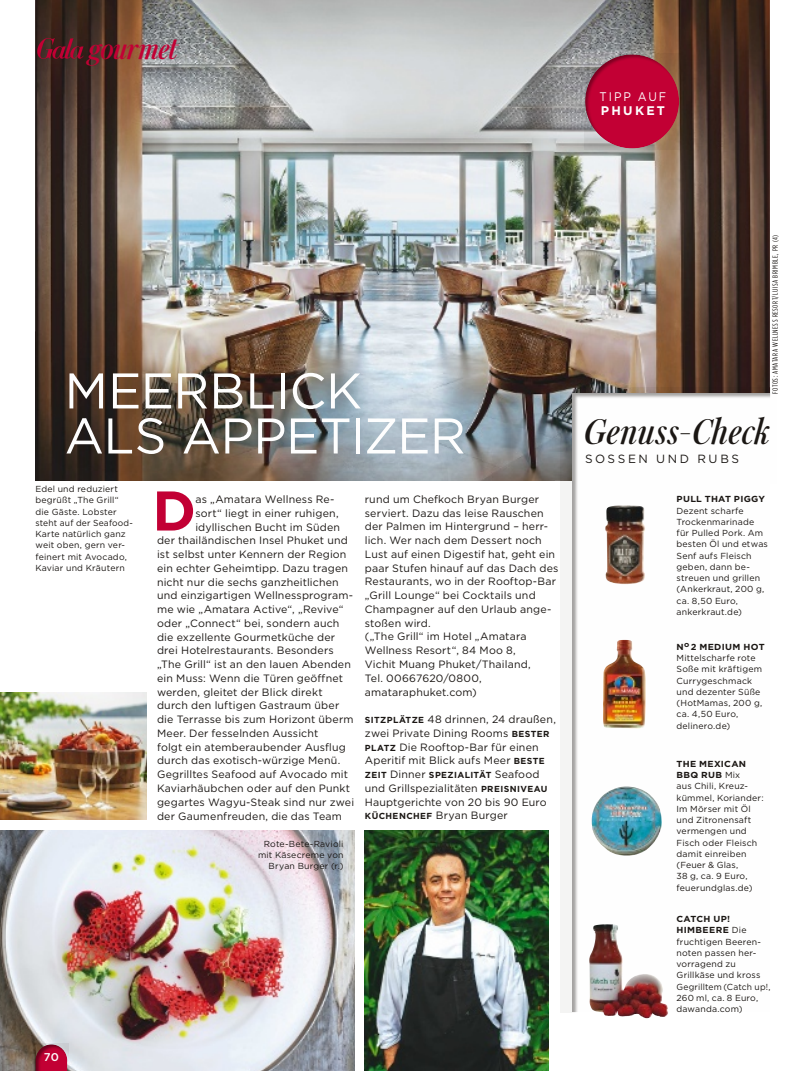
<style>
.page{position:relative;width:812px;height:1071px;background:#fff}
.page>*{position:absolute;margin:0;border:0;box-sizing:border-box;transform-origin:0 0}
.t1{font:700 55.75px "Gotham";color:#c20034}
.t2{font:50px/45px "Gotham";letter-spacing:-.015em;color:#fefefe}
.t3{font:35px "Glanz Gala Regular Txt Italic";color:#1b1714}
.t4{font:28.75px "Glanz Gala Medium Txt Italic";letter-spacing:-.035em;color:#c20034}
.t5{font:12.5px "Gotham";letter-spacing:.17em;color:#fefefe;scale:.9 1}
.t6{font:700 12.5px "Gotham";letter-spacing:.175em;color:#fefefe}
.t7{font:11.88px "Gotham";letter-spacing:.215em;color:#1b1714}
.t8{font:500 11.25px "Gotham";color:#fefefe}
.t9{font:10.62px/13.8px "Gotham";letter-spacing:.015em;color:#1b1714}
.Cover_Gotham_con_rot{font:8.75px/11.2px "Gotham";letter-spacing:.02em;color:#1b1714}
.Cover_Gotham_condens{font:8.75px/11.2px "Gotham";letter-spacing:.02em;color:#1b1714}
.Cover_Titel_Sub__pSU{font:8.75px/11.2px "Gotham";letter-spacing:.025em;color:#1b1714}
.Cover_Dachzeile_Goth{font:8.75px/11.2px "Gotham";letter-spacing:.02em;color:#1b1714}
.Cover_GlanzGala_ital{font:8.75px/11.2px "Gotham";letter-spacing:.02em;color:#1b1714}
.Cover_Ausgabe__pHW{font:8.75px "Gotham";letter-spacing:.025em;color:#1b1714}
.Cover_HL__pHL{font:8.75px "Gotham";letter-spacing:.02em;color:#1b1714}
.Cover_Ausgabe__pHW-2{font:700 8.75px "Gotham";letter-spacing:.04em;color:#1b1714}
.Cover_Gotham_condens-2{font:700 8.75px "Gotham";letter-spacing:.035em;color:#1b1714;scale:1.05 1}
.Cover_Ausgabe__pHW-3{font:700 8.75px "Gotham";letter-spacing:.04em;color:#1b1714;scale:1.05 1}
.t10{font:7.5px "Gotham Condensed";letter-spacing:.07em;color:#1b1714;scale:1.05 1}
.Cover_Gotham_condens-3{font:700 7.5px "Gotham";color:#1b1714;scale:1.05 1}
.s1{font-weight:700;font-size:8.75px}
.s2{font-weight:400;font-size:10.62px}
.s3{font-weight:700}
.s4{font-weight:400}
</style>
<div class="page">
<img style="left:35px;top:0;width:734px;height:480px">
<div style="left:560px;top:387px;width:210px;height:625px;background:#fefefe"></div>
<div style="left:584px;top:53px;width:96px;height:96px;background:#1b1714;opacity:.4"></div>
<img style="left:585px;top:54px;width:94px;height:94px">
<img style="left:0;top:830px;width:354px;height:240px">
<img style="left:365px;top:830px;width:184px;height:240px">
<img style="left:0;top:692px;width:146px;height:127px">
<img style="left:589px;top:924px;width:79px;height:93px">
<img style="left:603px;top:639px;width:42px;height:89px">
<img style="left:591px;top:786px;width:71px;height:70px">
<img style="left:605px;top:505px;width:40px;height:79px">
<hr style="left:35px;top:0;width:1px;height:331px;background:#fefefe">
<div style="left:46px;top:350px;width:438px;height:126px;background:#151614;opacity:.28"></div>
<div style="left:35px;top:1042px;width:34px;height:28px;background:#1b1714;opacity:.5"></div>
<img style="left:35px;top:1044px;width:32px;height:26px">
<svg style="left:37px;top:38px;width:47px;height:21px"></svg>
<h3 class="t4" style="left:88px;top:31px;width:91px">gourmet</h3>
<p class="t5" style="left:599px;top:89px;width:76px">TIPP AUF</p>
<p class="t6" style="left:601px;top:102px;width:65px">PHUKET</p>
<h2 class="t2" style="left:64px;top:367px;width:403px">MEERBLICK<br>ALS APPETIZER</h2>
<p class="Cover_Gotham_con_rot" style="left:35px;top:483px;width:98px">Edel und reduziert begrüßt „The Grill“ die Gäste. Lobster steht auf der Seafood-<br>Karte natürlich ganz weit oben, gern ver&shy;feinert mit Avocado,<br>Kaviar und Kräutern</p>
<h1 class="t1" style="left:152px;top:473px;width:45px">D</h1>
<p class="t9" style="left:195px;top:492px;width:141px">as „Amatara Wellness Re-</p>
<p class="t9" style="left:195px;top:505px;width:145px">sort“ liegt in einer ruhigen,</p>
<p class="t9" style="left:195px;top:519px;width:146px">idyllischen Bucht im Süden</p>
<p class="t9" style="left:157px;top:533px;width:192px">der thailändischen Insel Phuket und</p>
<p class="t9" style="left:157px;top:547px;width:191px">ist selbst unter Kennern der Region</p>
<p class="t9" style="left:157px;top:560px;width:192px">ein echter Geheimtipp. Dazu tragen</p>
<p class="t9" style="left:157px;top:574px;width:183px">nicht nur die sechs ganzheitlichen</p>
<p class="t9" style="left:157px;top:588px;width:197px">und einzigartigen Wellnessprogram-</p>
<p class="t9" style="left:157px;top:602px;width:188px">me wie „Amatara Active“, „Revive“</p>
<p class="t9" style="left:157px;top:615px;width:184px">oder „Connect“ bei, sondern auch</p>
<p class="t9" style="left:157px;top:629px;width:179px">die exzellente Gourmetküche der</p>
<p class="t9" style="left:157px;top:643px;width:178px">drei Hotelrestaurants. Besonders</p>
<p class="t9" style="left:157px;top:657px;width:195px">„The Grill“ ist an den lauen Abenden</p>
<p class="t9" style="left:157px;top:670px;width:187px">ein Muss: Wenn die Türen geöffnet</p>
<p class="t9" style="left:157px;top:684px;width:167px">werden, gleitet der Blick direkt</p>
<p class="t9" style="left:157px;top:698px;width:184px">durch den luftigen Gastraum über</p>
<p class="t9" style="left:157px;top:712px;width:198px">die Terrasse bis zum Horizont überm</p>
<p class="t9" style="left:157px;top:725px;width:163px">Meer. Der fesselnden Aussicht</p>
<p class="t9" style="left:157px;top:739px;width:190px">folgt ein atemberaubender Ausflug</p>
<p class="t9" style="left:157px;top:753px;width:185px">durch das exotisch-würzige Menü.</p>
<p class="t9" style="left:157px;top:767px;width:192px">Gegrilltes Seafood auf Avocado mit</p>
<p class="t9" style="left:157px;top:780px;width:194px">Kaviarhäubchen oder auf den Punkt</p>
<p class="t9" style="left:157px;top:794px;width:199px">gegartes Wagyu-Steak sind nur zwei</p>
<p class="t9" style="left:157px;top:808px;width:186px">der Gaumenfreuden, die das Team</p>
<p class="Cover_Gotham_con_rot" style="left:258px;top:837px;width:87px;text-align:right">Rote-Bete-Ravioli mit Käsecreme von<br>Bryan Burger (r.)</p>
<p class="t9" style="left:365px;top:492px;width:195px">rund um Chefkoch Bryan Burger serviert. Dazu das leise Rauschen der Palmen im Hintergrund – herr&shy;lich. Wer nach dem Dessert noch<br>Lust auf einen Digestif hat, geht ein paar Stufen hinauf auf das Dach des<br>Restaurants, wo in der Rooftop-Bar „Grill Lounge“ bei Cocktails und<br>Champagner auf den Urlaub ange&shy;stoßen wird.<br>(„The Grill“ im Hotel „Amatara<br>Wellness Resort“, 84 Moo 8,<br>Vichit Muang Phuket/Thailand,<br>Tel. 00667620/0800, amataraphuket.com)</p>
<p class="t9" style="left:365px;top:712px;width:192px"><span class="s1">SITZPLÄTZE</span> 48 drinnen, 24 draußen, zwei Private Dining Rooms <span class="s1">BESTER PLATZ</span> Die Rooftop-Bar für einen Aperitif mit Blick aufs Meer <span class="s1">BESTE</span></p>
<p class="Cover_Ausgabe__pHW-2" style="left:365px;top:769px;width:176px">ZEIT <span class="s2">Dinner</span> SPEZIALITÄT <span class="s2">Seafood</span></p>
<p class="t9" style="left:365px;top:780px;width:184px;text-align:justify">und Grillspezialitäten <span class="s1">PREISNIVEAU </span>Hauptgerichte von 20 bis 90 Euro <span class="s1">KÜCHENCHEF</span> Bryan Burger</p>
<p class="t8" style="left:44px;top:1049px;width:16px">70</p>
<p class="t10" style="left:771px;top:393px;width:153px;rotate:-90deg">FOTOS: AMATARA WELLNESS RESORT/LUISA BRIMBLE, PR (4)</p>
<h3 class="t3" style="left:582px;top:410px;width:188px">Genuss-Check</h3>
<p class="t7" style="left:585px;top:450px;width:155px">SOSSEN UND RUBS</p>
<p class="Cover_Dachzeile_Goth" style="left:676px;top:493px;width:90px"><span class="s3">PULL THAT PIGGY<br></span>Dezent scharfe<br>Trockenmarinade für Pulled Pork. Am</p>
<p class="Cover_HL__pHL" style="left:676px;top:538px;width:93px">besten Öl und etwas</p>
<p class="Cover_HL__pHL" style="left:676px;top:550px;width:77px">Senf aufs Fleisch</p>
<p class="Cover_Titel_Sub__pSU" style="left:676px;top:561px;width:85px">geben, dann be&shy;streuen und grillen</p>
<p class="Cover_Titel_Sub__pSU" style="left:676px;top:583px;width:89px">(Ankerkraut, 200 g, ca. 8,50 Euro,</p>
<p class="Cover_Gotham_condens" style="left:676px;top:606px;width:67px">ankerkraut.de)</p>
<p class="Cover_Gotham_condens-2" style="left:676px;top:640px;width:8px">N</p>
<p class="Cover_Gotham_condens-3" style="left:684px;top:639px;width:6px">o</p>
<p class="Cover_Gotham_condens-2" style="left:690px;top:640px;width:72px">2 MEDIUM HOT</p>
<p class="Cover_Gotham_con_rot" style="left:676px;top:652px;width:87px">Mittelscharfe rote<br>Soße mit kräftigem<br>Currygeschmack und dezenter Süße (HotMamas, 200 g, ca. 4,50 Euro,</p>
<p class="Cover_Gotham_con_rot" style="left:676px;top:719px;width:55px">delinero.de)</p>
<p class="Cover_Gotham_con_rot" style="left:676px;top:757px;width:89px"><span class="s3">THE MEXICAN<br>BBQ RUB</span> Mix<br>aus Chili, Kreuz&shy;kümmel, Koriander:<br>Im Mörser mit Öl und Zitronensaft</p>
<p class="Cover_Gotham_condens" style="left:676px;top:825px;width:72px">vermengen und</p>
<p class="Cover_Gotham_condens" style="left:676px;top:836px;width:82px">Fisch oder Fleisch damit einreiben</p>
<p class="Cover_Gotham_condens" style="left:676px;top:859px;width:63px">(Feuer &amp; Glas,</p>
<p class="Cover_Gotham_condens" style="left:676px;top:870px;width:72px">38 g, ca. 9 Euro,</p>
<p class="Cover_Gotham_condens" style="left:676px;top:881px;width:77px">feuerundglas.de)</p>
<p class="Cover_Gotham_condens-2" style="left:676px;top:912px;width:53px">CATCH UP!</p>
<p class="Cover_Ausgabe__pHW-3" style="left:676px;top:924px;width:68px">HIMBEERE <span class="s4">Die</span></p>
<p class="Cover_Ausgabe__pHW" style="left:676px;top:935px;width:86px">fruchtigen Beeren-</p>
<p class="Cover_Ausgabe__pHW" style="left:676px;top:946px;width:79px">noten passen her--</p>
<p class="Cover_Gotham_con_rot" style="left:676px;top:957px;width:61px">vorragend zu</p>
<p class="Cover_Gotham_condens" style="left:676px;top:969px;width:85px">Grillkäse und kross</p>
<p class="Cover_GlanzGala_ital" style="left:676px;top:980px;width:95px">Gegrilltem (Catch up!,<br>260 ml, ca. 8 Euro, dawanda.com)</p>
</div>
